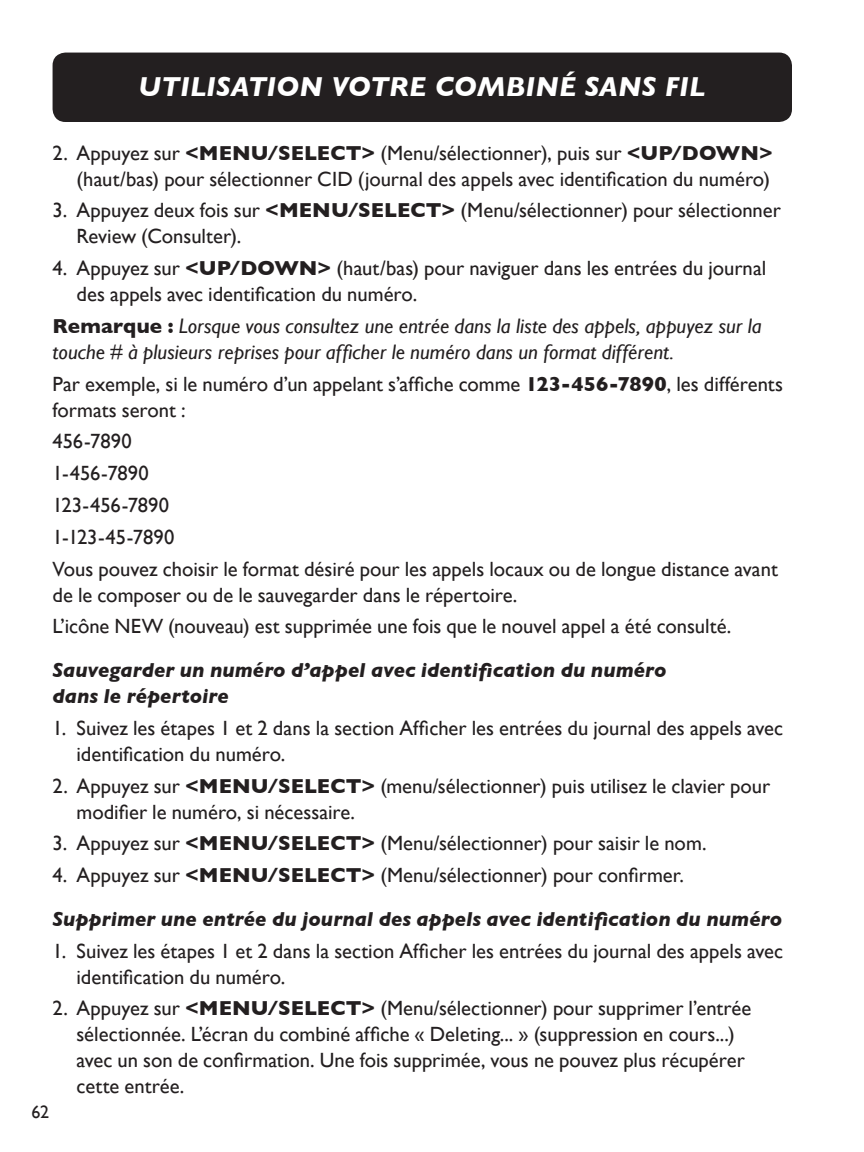
<style>
.page{position:relative;width:864px;height:1152px;background:#fff}
.page>*{position:absolute;margin:0;border:0;box-sizing:border-box;transform-origin:0 0}
.t1{font:italic 700 28px "Gill Sans";letter-spacing:.005em;color:#fff}
.t2{font:italic 21px/26px "Gill Sans";color:#231f20}
.t3{font:20.6px/26px "Gill Sans";color:#231f20}
.t4{font:italic 700 20.6px/26px "Gill Sans";color:#231f20}
.t5{font:700 20.6px "Gill Sans";color:#231f20}
.t6{font:18px "Gill Sans";color:#231f20}
.s1{font-weight:700}
.s2{font-weight:700;font-style:normal;font-size:20.6px}
.s3{font-weight:400;font-style:normal}
.s4{font-style:normal}
</style>
<div class="page">
<div style="left:53px;top:53px;width:739px;height:69px;background:#231f20;border-radius:13px"></div>
<h1 class="t1" style="left:138px;top:70px;width:202px">UTILISATION votre</h1>
<h1 class="t1" style="left:435px;top:70px;width:11px">comb</h1>
<h1 class="t1" style="left:526px;top:70px;width:174px">iné sans fil</h1>
<p class="t3" style="left:53px;top:140px;width:667px">2. Appuyez sur <span class="s1">&lt;M EN U/SELECT&gt;</span> (Menu/sélectionner), puis sur <span class="s1">&lt;UP/DOWN</span></p>
<p class="t5" style="left:759px;top:141px;width:15px">&gt;</p>
<p class="t3" style="left:77px;top:166px;width:695px">(haut/bas) pour sélectionner CID (journal des appels avec identification du numéro)</p>
<p class="t3" style="left:77px;top:197px;width:706px;text-indent:-24px">3. Appuyez deux fois sur <span class="s1">&lt;M EN U/SELECT&gt;</span> (Menu/sélectionner) pour sélectionner<br>Review (Consulter).</p>
<p class="t3" style="left:53px;top:255px;width:225px">4. Appuyez sur <span class="s1">&lt;UP/DOWN</span></p>
<p class="t3" style="left:77px;top:255px;width:691px;text-indent:241px"><span class="s1">&gt;</span> (haut/bas) pour naviguer dans les entrées du journal des appels avec identification du numéro.</p>
<p class="t2" style="left:53px;top:313px;width:711px"><span class="s2">Remarque :</span> Lorsque vous consultez une entrée dans la liste des appels, appuyez sur la touche # à plusieurs reprises pour afficher le numéro dans un format différent.</p>
<p class="t3" style="left:53px;top:371px;width:732px">Par exemple, si le numéro d’un appelant s’affiche comme <span class="s1">123-456-7890</span>, les différents formats seront :</p>
<p class="t3" style="left:53px;top:425px;width:727px;line-height:31.8px">456-7890<br>1-456-7890<br>123-456-7890<br>1-123-45-7890<br>Vous pouvez choisir le format désiré pour les appels locaux ou de longue distance avant</p>
<p class="t3" style="left:53px;top:578px;width:680px;line-height:31.8px">de le composer ou de le sauvegarder dans le répertoire.<br>L’icône NEW (nouveau) est supprimée une fois que le nouvel appel a été consulté.</p>
<p class="t4" style="left:53px;top:657px;width:616px">Sauvegarder un numéro d’appel avec identification du numéro dans le répertoire</p>
<p class="t3" style="left:77px;top:715px;width:708px;text-indent:-24px">1. Suivez les étapes 1 et 2 dans la section Afficher les entrées du journal des appels avec identification du numéro.</p>
<p class="t3" style="left:77px;top:772px;width:695px;text-indent:-24px">2. Appuyez sur <span class="s1">&lt;M EN U/SELECT&gt;</span> (menu/sélectionner) puis utilisez le clavier pour modifier le numéro, si nécessaire.</p>
<p class="t3" style="left:53px;top:830px;width:655px">3. Appuyez sur <span class="s1">&lt;M EN U/SELECT&gt;</span> (Menu/sélectionner) pour saisir le nom.</p>
<p class="t4" style="left:53px;top:853px;width:731px;line-height:43.8px"><span class="s3">4. Appuyez sur</span> <span class="s4">&lt;M EN U/SELECT&gt;</span> <span class="s3">(Menu/sélectionner) pour confirmer.<br></span>Supprimer une entrée du journal des appels avec identification du numéro</p>
<p class="t3" style="left:77px;top:937px;width:708px;text-indent:-24px">1. Suivez les étapes 1 et 2 dans la section Afficher les entrées du journal des appels avec identification du numéro.</p>
<p class="t3" style="left:77px;top:995px;width:676px;text-indent:-24px">2. Appuyez sur <span class="s1">&lt;M EN U/SELECT&gt;</span> (Menu/sélectionner) pour supprimer l’entrée sélectionnée. L’écran du combiné affiche « Deleting... » (suppression en cours...) avec un son de confirmation. Une fois supprimée, vous ne pouvez plus récupérer cette entrée.</p>
<p class="t6" style="left:31px;top:1101px;width:19px">62</p>
</div>
